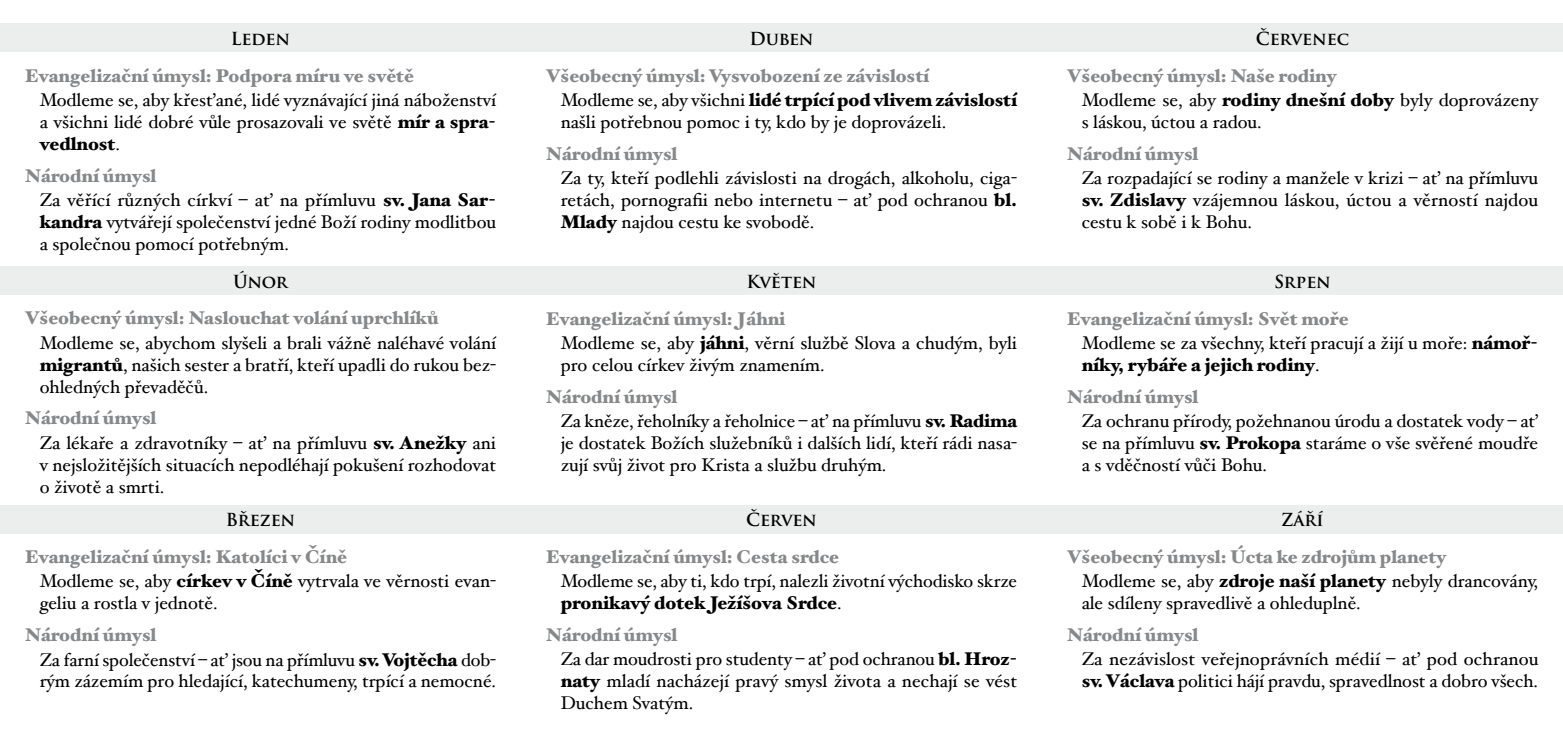
<style>
.page{position:relative;width:1563px;height:735px;background:#fff}
.page>*{position:absolute;margin:0;border:0;box-sizing:border-box;transform-origin:0 0}
.t1{font:18.38px/21.9px "Hoefler Text";color:#000}
.t2{font:900 18.38px/24.3px "Hoefler Text";color:#87888a}
.t3{font:900 18.38px/31.8px "Hoefler Text";color:#000}
.t4{font:700 17.5px "Trajan Pro";letter-spacing:-.01em;color:#000}
.s1{font-weight:900}
.s2{font-weight:900;color:#87888a}
.s3{font-weight:400;color:#000}
.s4{color:#000}
.s5{font-weight:400}
.s6{color:#87888a}
</style>
<div class="page">
<div style="left:0;top:266px;width:1563px;height:29px;background:#eceded"></div>
<div style="left:0;top:504px;width:1563px;height:29px;background:#eceded"></div>
<div style="left:0;top:24px;width:1563px;height:28px;background:#eceded"></div>
<p class="t4" style="left:231px;top:28px;width:61px">Leden</p>
<p class="t2" style="left:25px;top:63px;width:391px">Evangelizační úmysl: Podpora míru ve světě</p>
<p class="t1" style="left:40px;top:89px;width:458px;text-align:justify">Modleme se, aby křesťané, lidé vyznávající jiná náboženství a všichni lidé dobré vůle prosazovali ve světě <span class="s1">mír a spra&shy;vedlnost</span>.</p>
<p class="t1" style="left:40px;top:163px;width:458px;line-height:24.3px;text-indent:-15px"><span class="s2">Národní úmysl<br></span>Za věřící různých církví – ať na přímluvu <span class="s1">sv. Jana Sar-</span></p>
<p class="t1" style="left:40px;top:210px;width:458px"><span class="s1">kandra</span> vytvářejí společenství jedné Boží rodiny modlitbou a společnou pomocí potřebným.</p>
<p class="t4" style="left:233px;top:270px;width:56px">Únor</p>
<p class="t2" style="left:25px;top:306px;width:415px">Všeobecný úmysl: Naslouchat volání uprchlíků</p>
<p class="t1" style="left:40px;top:331px;width:458px;text-align:justify">Modleme se, abychom slyšeli a brali vážně naléhavé volání <span class="s1">migrantů</span>, našich sester a bratří, kteří upadli do rukou bez&shy;ohledných převaděčů.</p>
<p class="t1" style="left:40px;top:405px;width:458px;line-height:24.3px;text-indent:-15px"><span class="s2">Národní úmysl<br></span>Za lékaře a zdravotníky – ať na přímluvu <span class="s1">sv. Anežky</span> ani</p>
<p class="t1" style="left:40px;top:453px;width:458px">v nejsložitějších situacích nepodléhají pokušení rozhodovat o životě a smrti.</p>
<p class="t4" style="left:226px;top:508px;width:71px">Březen</p>
<p class="t1" style="left:40px;top:544px;width:458px;line-height:24.3px;text-indent:-15px"><span class="s2">Evangelizační úmysl: Katolíci v Číně<br></span>Modleme se, aby <span class="s1">církev v Číně</span> vytrvala ve věrnosti evan-</p>
<p class="t1" style="left:40px;top:591px;width:180px">geliu a rostla v jednotě.</p>
<p class="t1" style="left:40px;top:622px;width:458px;line-height:24.3px;text-indent:-15px"><span class="s2">Národní úmysl<br></span>Za farní společenství – ať jsou na přímluvu <span class="s1">sv. Vojtěcha</span> dob-</p>
<p class="t1" style="left:40px;top:669px;width:458px">rým zázemím pro hledající, katechumeny, trpící a nemocné.</p>
<p class="t4" style="left:749px;top:28px;width:66px">Duben</p>
<p class="t2" style="left:561px;top:63px;width:458px;text-indent:-15px">Všeobecný úmysl: Vysvobození ze závislostí<br><span class="s3">Modleme se, aby všichni</span> <span class="s4">lidé trpící pod vlivem závislostí</span></p>
<p class="t1" style="left:561px;top:111px;width:387px">našli potřebnou pomoc i ty, kdo by je doprovázeli.</p>
<p class="t2" style="left:546px;top:141px;width:133px">Národní úmysl</p>
<p class="t1" style="left:561px;top:167px;width:458px;text-align:justify">Za ty, kteří podlehli závislosti na drogách, alkoholu, ciga&shy;retách, pornografii nebo internetu – ať pod ochranou <span class="s1">bl.<br>Mlady</span> najdou cestu ke svobodě.</p>
<p class="t4" style="left:746px;top:270px;width:72px">Květen</p>
<p class="t1" style="left:561px;top:306px;width:458px;line-height:24.3px;text-indent:-15px"><span class="s2">Evangelizační úmysl: Jáhni<br></span>Modleme se, aby <span class="s1">jáhni</span>, věrní službě Slova a chudým, byli</p>
<p class="t1" style="left:561px;top:353px;width:265px">pro celou církev živým znamením.</p>
<p class="t1" style="left:561px;top:384px;width:458px;line-height:24.3px;text-indent:-15px"><span class="s2">Národní úmysl<br></span>Za kněze, řeholníky a řeholnice – ať na přímluvu <span class="s1">sv. Radima</span></p>
<p class="t1" style="left:561px;top:431px;width:458px">je dostatek Božích služebníků i dalších lidí, kteří rádi nasa&shy;zují svůj život pro Krista a službu druhým.</p>
<p class="t4" style="left:746px;top:508px;width:72px">Červen</p>
<p class="t2" style="left:546px;top:544px;width:295px">Evangelizační úmysl: Cesta srdce</p>
<p class="t1" style="left:561px;top:569px;width:458px">Modleme se, aby ti, kdo trpí, nalezli životní východisko skrze <span class="s1">pronikavý dotek Ježíšova Srdce</span>.</p>
<p class="t1" style="left:561px;top:622px;width:458px;line-height:24.3px;text-indent:-15px"><span class="s2">Národní úmysl<br></span>Za dar moudrosti pro studenty – ať pod ochranou <span class="s1">bl. Hroz-</span></p>
<p class="t1" style="left:561px;top:669px;width:458px"><span class="s1">naty</span> mladí nacházejí pravý smysl života a nechají se vést<br>Duchem Svatým.</p>
<p class="t4" style="left:1256px;top:28px;width:95px">Červenec</p>
<p class="t1" style="left:1081px;top:63px;width:458px;line-height:24.3px;text-indent:-15px"><span class="s2">Všeobecný úmysl: Naše rodiny<br></span>Modleme se, aby <span class="s1">rodiny dnešní doby</span> byly doprovázeny</p>
<p class="t1" style="left:1081px;top:111px;width:182px">s láskou, úctou a radou.</p>
<p class="t2" style="left:1067px;top:141px;width:133px">Národní úmysl</p>
<p class="t1" style="left:1081px;top:167px;width:458px;text-align:justify">Za rozpadající se rodiny a manžele v krizi – ať na přímluvu <span class="s1">sv. Zdislavy</span> vzájemnou láskou, úctou a věrností najdou cestu k sobě i k Bohu.</p>
<p class="t4" style="left:1274px;top:270px;width:58px">Srpen</p>
<p class="t1" style="left:1081px;top:306px;width:458px;line-height:24.3px;text-indent:-15px"><span class="s2">Evangelizační úmysl: Svět moře<br></span>Modleme se za všechny, kteří pracují a žijí u moře: <span class="s1">námoř-</span></p>
<p class="t3" style="left:1067px;top:348px;width:254px;text-indent:15px">níky, rybáře a jejich rodiny<span class="s5">.<br></span><span class="s6">Národní úmysl</span></p>
<p class="t1" style="left:1081px;top:410px;width:458px;text-align:justify">Za ochranu přírody, požehnanou úrodu a dostatek vody – ať se na přímluvu <span class="s1">sv. Prokopa</span> staráme o vše svěřené moudře a s vděčností vůči Bohu.</p>
<p class="t4" style="left:1281px;top:508px;width:44px">Září</p>
<p class="t2" style="left:1081px;top:544px;width:458px;text-indent:-15px">Všeobecný úmysl: Úcta ke zdrojům planety<br><span class="s3">Modleme se, aby</span> <span class="s4">zdroje naší planety</span> <span class="s3">nebyly drancovány,</span></p>
<p class="t1" style="left:1081px;top:591px;width:281px">ale sdíleny spravedlivě a ohleduplně.</p>
<p class="t2" style="left:1067px;top:622px;width:133px">Národní úmysl</p>
<p class="t1" style="left:1081px;top:647px;width:458px">Za nezávislost veřejnoprávních médií – ať pod ochranou <span class="s1">sv.Václava</span> politici hájí pravdu, spravedlnost a dobro všech.</p>
</div>
